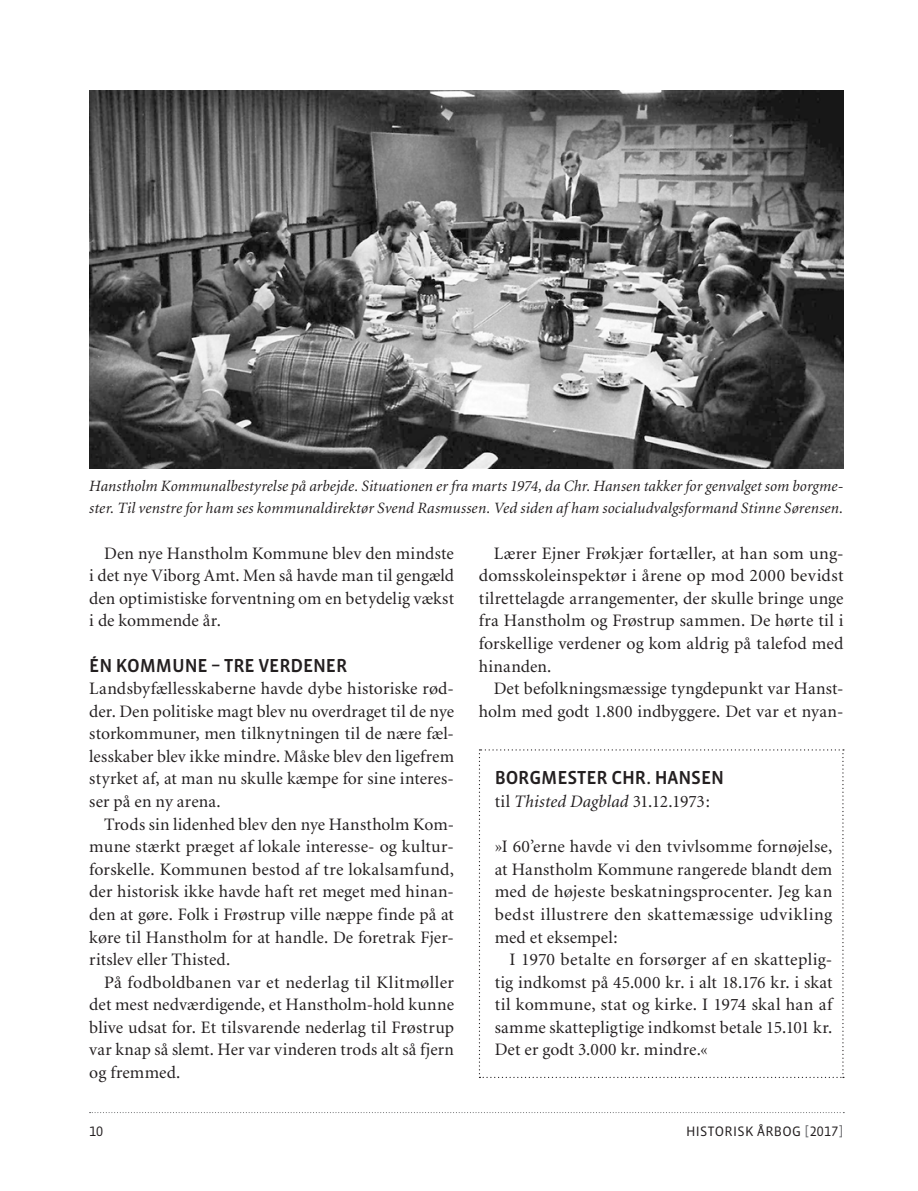
<style>
.page{position:relative;width:918px;height:1191px;background:#fff}
.page>*{position:absolute;margin:0;border:0;box-sizing:border-box;transform-origin:0 0}
.Mellemrubrik{font:500 19.25px "Vista Sans OT";letter-spacing:-.005em;color:#231f20}
.Brødtekst_m__indryk{font:17.5px/22.6px "Minion";letter-spacing:.01em;color:#231f20;text-align:justify}
.Brødtekst_u__indryk{font:17.5px/22.6px "Minion";letter-spacing:.01em;color:#231f20;text-align:justify}
.Brødtekst_u__indryk-2{font:17.5px "Minion";letter-spacing:-.015em;color:#231f20}
.Billedtekst{font:italic 15.75px/22.6px "Minion";letter-spacing:.01em;color:#231f20}
.t1{font:14px "Vista Sans OT";letter-spacing:.025em;color:#231f20}
.s1{font-style:italic}
.s2{color:#6c6d70}
</style>
<div class="page">
<img style="left:89px;top:90px;width:754px;height:378px">
<svg style="left:479px;top:749px;width:365px;height:329px"></svg>
<svg style="left:90px;top:1112px;width:754px;height:1px"></svg>
<p class="Billedtekst" style="left:89px;top:475px;width:756px">Hanstholm Kommunalbestyrelse på arbejde. Situationen er fra marts 1974, da Chr. Hansen takker for genvalget som borgme&shy;ster. Til venstre for ham ses kommunaldirektør Svend Rasmussen. Ved siden af ham socialudvalgsformand Stinne Sørensen.</p>
<p class="Brødtekst_m__indryk" style="left:89px;top:542px;width:366px;text-indent:15px">Den nye Hanstholm Kommune blev den mindste i det nye Viborg Amt. Men så havde man til gengæld den optimistiske forventning om en betydelig vækst i de kommende år.</p>
<p class="Mellemrubrik" style="left:89px;top:655px;width:259px">ÉN KOMMUNE – TRE VERDENER</p>
<p class="Brødtekst_u__indryk" style="left:89px;top:678px;width:366px">Landsbyfællesskaberne havde dybe historiske rød&shy;der. Den politiske magt blev nu overdraget til de nye storkommuner, men tilknytningen til de nære fæl&shy;lesskaber blev ikke mindre. Måske blev den ligefrem styrket af, at man nu skulle kæmpe for sine interes&shy;ser på en ny arena.</p>
<p class="Brødtekst_m__indryk" style="left:89px;top:813px;width:366px;text-indent:15px">Trods sin lidenhed blev den nye Hanstholm Kom&shy;mune stærkt præget af lokale interesse- og kultur&shy;forskelle. Kommunen bestod af tre lokalsamfund, der historisk ikke havde haft ret meget med hinan&shy;den at gøre. Folk i Frøstrup ville næppe finde på at køre til Hanstholm for at handle. De foretrak Fjer&shy;ritslev eller Thisted.</p>
<p class="Brødtekst_m__indryk" style="left:89px;top:971px;width:366px;text-indent:15px">På fodboldbanen var et nederlag til Klitmøller det mest nedværdigende, et Hanstholm-hold kunne blive udsat for. Et tilsvarende nederlag til Frøstrup var knap så slemt. Her var vinderen trods alt så fjern og fremmed.</p>
<p class="Brødtekst_m__indryk" style="left:479px;top:542px;width:366px;text-indent:15px">Lærer Ejner Frøkjær fortæller, at han som ung&shy;domsskoleinspektør i årene op mod 2000 bevidst tilrettelagde arrangementer, der skulle bringe unge fra Hanstholm og Frøstrup sammen. De hørte til i forskellige verdener og kom aldrig på talefod med hinanden.</p>
<p class="Brødtekst_m__indryk" style="left:479px;top:678px;width:366px;text-align:right">Det befolkningsmæssige tyngdepunkt var Hanst&shy;holm med godt 1.800 indbyggere. Det var et nyan-</p>
<p class="Mellemrubrik" style="left:495px;top:768px;width:231px">BORGMESTER CHR. HANSEN</p>
<p class="Brødtekst_u__indryk-2" style="left:495px;top:793px;width:217px">til <span class="s1">Thisted Dagblad</span> 31.12.1973:</p>
<p class="Brødtekst_u__indryk" style="left:495px;top:836px;width:339px">»I 60’erne havde vi den tvivlsomme fornøjelse, at Hanstholm Kommune rangerede blandt dem med de højeste beskatningsprocenter. Jeg kan bedst illustrere den skattemæssige udvikling med et eksempel:</p>
<p class="Brødtekst_m__indryk" style="left:495px;top:949px;width:339px;text-indent:15px">I 1970 betalte en forsørger af en skatteplig&shy;tig indkomst på 45.000 kr. i alt 18.176 kr. i skat til kommune, stat og kirke. I 1974 skal han af samme skattepligtige indkomst betale 15.101 kr.<br>Det er godt 3.000 kr. mindre.«</p>
<p class="t1" style="left:89px;top:1124px;width:15px">10</p>
<p class="t1" style="left:686px;top:1124px;width:159px">HISTORISK ÅRBOG <span class="s2">[</span>2017<span class="s2">]</span></p>
</div>
